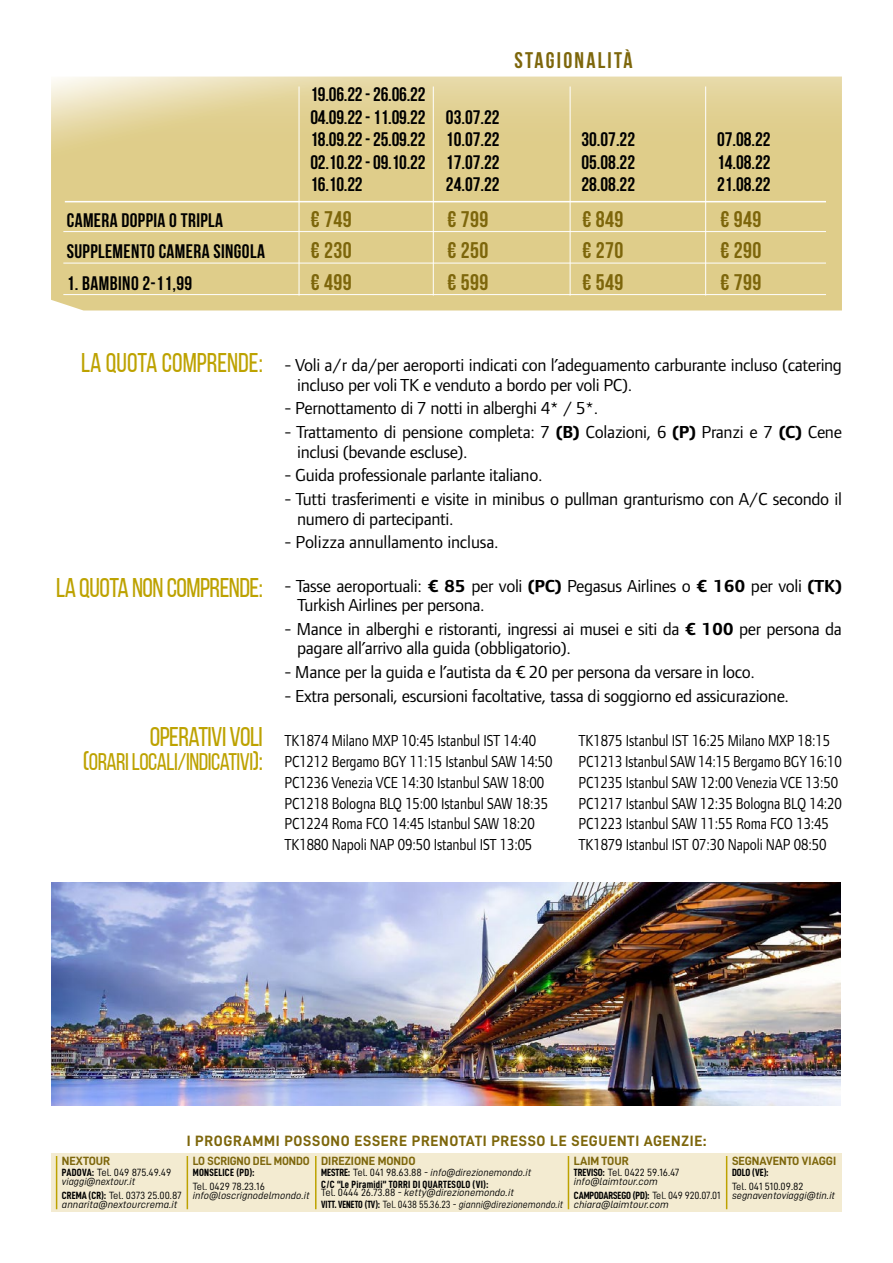
<style>
.page{position:relative;width:893px;height:1263px;background:#fff}
.page>*{position:absolute;margin:0;border:0;box-sizing:border-box;transform-origin:0 0}
.t1{font:27px "Bebas Neue";letter-spacing:-.02em;color:#bda200}
.t2{font:27px "Bebas Neue";color:#bda200}
.t3{font:24px "Bebas Neue";letter-spacing:-.02em;color:#bda200}
.t4{font:700 22.5px "Bebas Neue";letter-spacing:.02em;color:#7d660b}
.t5{font:700 22.5px "Bebas Neue";letter-spacing:.1em;color:#7d660b}
.t6{font:700 19.5px/22.5px "Bebas Neue";color:#000;text-align:justify}
.t7{font:700 19.5px "Bebas Neue";letter-spacing:.02em;color:#000}
.t8{font:18px/19.5px "Foundry Form Sans OT2";letter-spacing:-.02em;color:#000}
.t9{font:16.5px "Foundry Form Sans OT2";letter-spacing:-.01em;color:#000;scale:.85 1}
.t10{font:15px "D DIN Bold";letter-spacing:.045em;color:#7d660b}
.t11{font:12px "D DIN Bold";color:#7d660b}
.t12{font:12px "D DIN Bold";color:#7d660b;scale:.96 1}
.t13{font:10.5px/11.7px "D DIN Italic";color:#000}
.t14{font:10.5px "D DIN";color:#000}
.t15{font:10.5px "D DIN Condensed Bold";letter-spacing:.025em;color:#000}
.t16{font:10.5px "D DIN Condensed Bold";letter-spacing:-.01em;color:#000}
.s1{font-size:27px}
.s2{font-weight:700}
.s3{font-family:"D DIN Condensed Bold"}
.s4{font-family:"D DIN"}
</style>
<div class="page">
<div style="left:51px;top:1153px;width:791px;height:59px;background:#f3ebd1"></div>
<hr style="left:56px;top:1156px;width:1px;height:53px;background:#bda200">
<hr style="left:568px;top:1156px;width:1px;height:53px;background:#bda200">
<hr style="left:726px;top:1156px;width:1px;height:53px;background:#bda200">
<hr style="left:315px;top:1156px;width:2px;height:53px;background:#bda200">
<hr style="left:187px;top:1156px;width:1px;height:53px;background:#bda200">
<svg style="left:51px;top:77px;width:791px;height:233px;background:#e0cf90"></svg>
<hr style="left:65px;top:201px;width:761px;height:1px;background:#fff">
<hr style="left:63px;top:231px;width:763px;height:1px;background:#fff">
<hr style="left:63px;top:263px;width:763px;height:1px;background:#fff">
<hr style="left:63px;top:294px;width:763px;height:1px;background:#fff">
<hr style="left:299px;top:87px;width:1px;height:209px;background:#fff">
<hr style="left:433px;top:87px;width:1px;height:209px;background:#fff">
<hr style="left:570px;top:87px;width:1px;height:209px;background:#fff">
<hr style="left:705px;top:87px;width:1px;height:209px;background:#fff">
<img style="left:51px;top:882px;width:789px;height:224px">
<p class="t6" style="left:310px;top:83px;width:116px">19.06.22 - 26.06.22<br>04.09.22 - 11.09.22<br>18.09.22 - 25.09.22<br>02.10.22 - 09.10.22<br>16.10.22</p>
<p class="t5" style="left:514px;top:48px;width:120px">STAGIONALITÀ</p>
<p class="t6" style="left:446px;top:105px;width:55px">03.07.22<br>10.07.22<br>17.07.22<br>24.07.22</p>
<p class="t6" style="left:581px;top:128px;width:55px">30.07.22<br>05.08.22<br>28.08.22</p>
<p class="t6" style="left:717px;top:128px;width:55px">07.08.22<br>14.08.22<br>21.08.22</p>
<p class="t7" style="left:67px;top:209px;width:158px">CAMERA DOPPIA O TRIPLA</p>
<p class="t4" style="left:311px;top:207px;width:42px">€ 749</p>
<p class="t4" style="left:447px;top:207px;width:42px">€ 799</p>
<p class="t4" style="left:582px;top:207px;width:42px">€ 849</p>
<p class="t4" style="left:720px;top:207px;width:42px">€ 949</p>
<p class="t7" style="left:67px;top:241px;width:200px">SUPPLEMENTO CAMERA SINGOLA</p>
<p class="t4" style="left:311px;top:238px;width:42px">€ 230</p>
<p class="t4" style="left:447px;top:238px;width:42px">€ 250</p>
<p class="t4" style="left:582px;top:238px;width:42px">€ 270</p>
<p class="t4" style="left:720px;top:238px;width:42px">€ 290</p>
<p class="t7" style="left:67px;top:272px;width:127px">1. BAMBINO 2-11,99</p>
<p class="t4" style="left:311px;top:270px;width:42px">€ 499</p>
<p class="t4" style="left:447px;top:270px;width:42px">€ 599</p>
<p class="t4" style="left:582px;top:270px;width:42px">€ 549</p>
<p class="t4" style="left:720px;top:270px;width:42px">€ 799</p>
<h1 class="t2" style="left:81px;top:348px;width:183px">LA QUOTA COMPRENDE:</h1>
<h1 class="t1" style="left:56px;top:573px;width:208px">LA QUOTA NON COMPRENDE:</h1>
<h1 class="t1" style="left:150px;top:722px;width:115px">OPERATIVI VOLI</h1>
<h2 class="t3" style="left:83px;top:749px;width:182px"><span class="s1">(</span>ORARI LOCALI/INDICATIVI<span class="s1">):</span></h2>
<p class="t8" style="left:297px;top:354px;width:546px;text-indent:-13px">- Voli a/r da/per aeroporti indicati con l’adeguamento carburante incluso (catering incluso per voli TK e venduto a bordo per voli PC).</p>
<p class="t8" style="left:284px;top:397px;width:315px">- Pernottamento di 7 notti in alberghi 4* / 5*.</p>
<p class="t8" style="left:297px;top:421px;width:546px;text-indent:-13px">- Trattamento di pensione completa: 7 <span class="s2">(B)</span> Colazioni, 6 <span class="s2">(P)</span> Pranzi e 7 <span class="s2">(C)</span> Cene inclusi (bevande escluse).</p>
<p class="t8" style="left:284px;top:464px;width:260px">- Guida professionale parlante italiano.</p>
<p class="t8" style="left:297px;top:488px;width:546px;text-indent:-13px">- Tutti trasferimenti e visite in minibus o pullman granturismo con A/C secondo il numero di partecipanti.</p>
<p class="t8" style="left:284px;top:531px;width:216px">- Polizza annullamento inclusa.</p>
<p class="t8" style="left:297px;top:575px;width:546px;text-indent:-13px">- Tasse aeroportuali: <span class="s2">€ 85</span> per voli <span class="s2">(PC)</span> Pegasus Airlines o <span class="s2">€ 160</span> per voli <span class="s2">(TK)<br></span>Turkish Airlines per persona.</p>
<p class="t8" style="left:297px;top:618px;width:546px;text-indent:-13px">- Mance in alberghi e ristoranti, ingressi ai musei e siti da <span class="s2">€ 100</span> per persona da pagare all’arrivo alla guida (obbligatorio).</p>
<p class="t8" style="left:284px;top:661px;width:472px">- Mance per la guida e l’autista da € 20 per persona da versare in loco.</p>
<p class="t8" style="left:284px;top:685px;width:506px">- Extra personali, escursioni facoltative, tassa di soggiorno ed assicurazione.</p>
<p class="t9" style="left:284px;top:729px;width:298px">TK1874 Milano MXP 10:45 Istanbul IST 14:40</p>
<p class="t9" style="left:578px;top:729px;width:298px">TK1875 Istanbul IST 16:25 Milano MXP 18:15</p>
<p class="t9" style="left:284px;top:750px;width:317px">PC1212 Bergamo BGY 11:15 Istanbul SAW 14:50</p>
<p class="t9" style="left:578px;top:750px;width:311px">PC1213 Istanbul SAW 14:15 Bergamo BGY 16:10</p>
<p class="t9" style="left:284px;top:770px;width:307px">PC1236 Venezia VCE 14:30 Istanbul SAW 18:00</p>
<p class="t9" style="left:578px;top:770px;width:307px">PC1235 Istanbul SAW 12:00 Venezia VCE 13:50</p>
<p class="t9" style="left:284px;top:791px;width:312px">PC1218 Bologna BLQ 15:00 Istanbul SAW 18:35</p>
<p class="t9" style="left:578px;top:791px;width:311px">PC1217 Istanbul SAW 12:35 Bologna BLQ 14:20</p>
<p class="t9" style="left:284px;top:812px;width:296px">PC1224 Roma FCO 14:45 Istanbul SAW 18:20</p>
<p class="t9" style="left:578px;top:812px;width:296px">PC1223 Istanbul SAW 11:55 Roma FCO 13:45</p>
<p class="t9" style="left:284px;top:833px;width:293px">TK1880 Napoli NAP 09:50 Istanbul IST 13:05</p>
<p class="t9" style="left:578px;top:833px;width:293px">TK1879 Istanbul IST 07:30 Napoli NAP 08:50</p>
<p class="t10" style="left:187px;top:1133px;width:521px">I PROGRAMMI POSSONO ESSERE PRENOTATI PRESSO LE SEGUENTI AGENZIE:</p>
<p class="t11" style="left:62px;top:1154px;width:50px">NEXTOUR</p>
<p class="t14" style="left:62px;top:1167px;width:111px"><span class="s3">PADOVA:</span> Tel. 049 875.49.49</p>
<p class="t13" style="left:62px;top:1176px;width:75px">viaggi@nextour.it</p>
<p class="t14" style="left:62px;top:1189px;width:121px"><span class="s3">CREMA (CR):</span> Tel. 0373 25.00.87</p>
<p class="t13" style="left:62px;top:1198px;width:117px">annarita@nextourcrema.it</p>
<p class="t12" style="left:193px;top:1154px;width:123px">LO SCRIGNO DEL MONDO</p>
<p class="t15" style="left:193px;top:1167px;width:63px">MONSELICE (PD):</p>
<p class="t14" style="left:193px;top:1180px;width:74px">Tel. 0429 78.23.16</p>
<p class="t13" style="left:193px;top:1189px;width:118px">info@loscrignodelmondo.it</p>
<p class="t11" style="left:321px;top:1154px;width:96px">DIREZIONE MONDO</p>
<p class="t13" style="left:321px;top:1167px;width:212px"><span class="s3">MESTRE:</span> <span class="s4">Tel. 041 98.63.88 -</span> info@direzionemondo.it</p>
<p class="t15" style="left:321px;top:1178px;width:169px">C/C “Le Piramidi” TORRI DI QUARTESOLO (VI):</p>
<p class="t13" style="left:321px;top:1186px;width:244px"><span class="s4">Tel. 0444 26.73.88 -</span> ketty@direzionemondo.it<br><span class="s3">VITT. VENETO (TV):</span> <span class="s4">Tel. 0438 55.36.23 -</span> gianni@direzionemondo.it</p>
<p class="t11" style="left:574px;top:1154px;width:57px">LAIM TOUR</p>
<p class="t14" style="left:574px;top:1167px;width:107px"><span class="s3">TREVISO:</span> Tel. 0422 59.16.47</p>
<p class="t13" style="left:574px;top:1176px;width:86px">info@laimtour.com</p>
<p class="t16" style="left:574px;top:1189px;width:148px">CAMPODARSEGO (PD): <span class="s4">Tel. 049 920.07.01</span></p>
<p class="t13" style="left:574px;top:1198px;width:96px">chiara@laimtour.com</p>
<p class="t11" style="left:732px;top:1154px;width:106px">SEGNAVENTO VIAGGI</p>
<p class="t15" style="left:732px;top:1167px;width:38px">DOLO (VE):</p>
<p class="t14" style="left:732px;top:1180px;width:73px">Tel. 041 510.09.82</p>
<p class="t13" style="left:732px;top:1189px;width:105px">segnaventoviaggi@tin.it</p>
</div>
